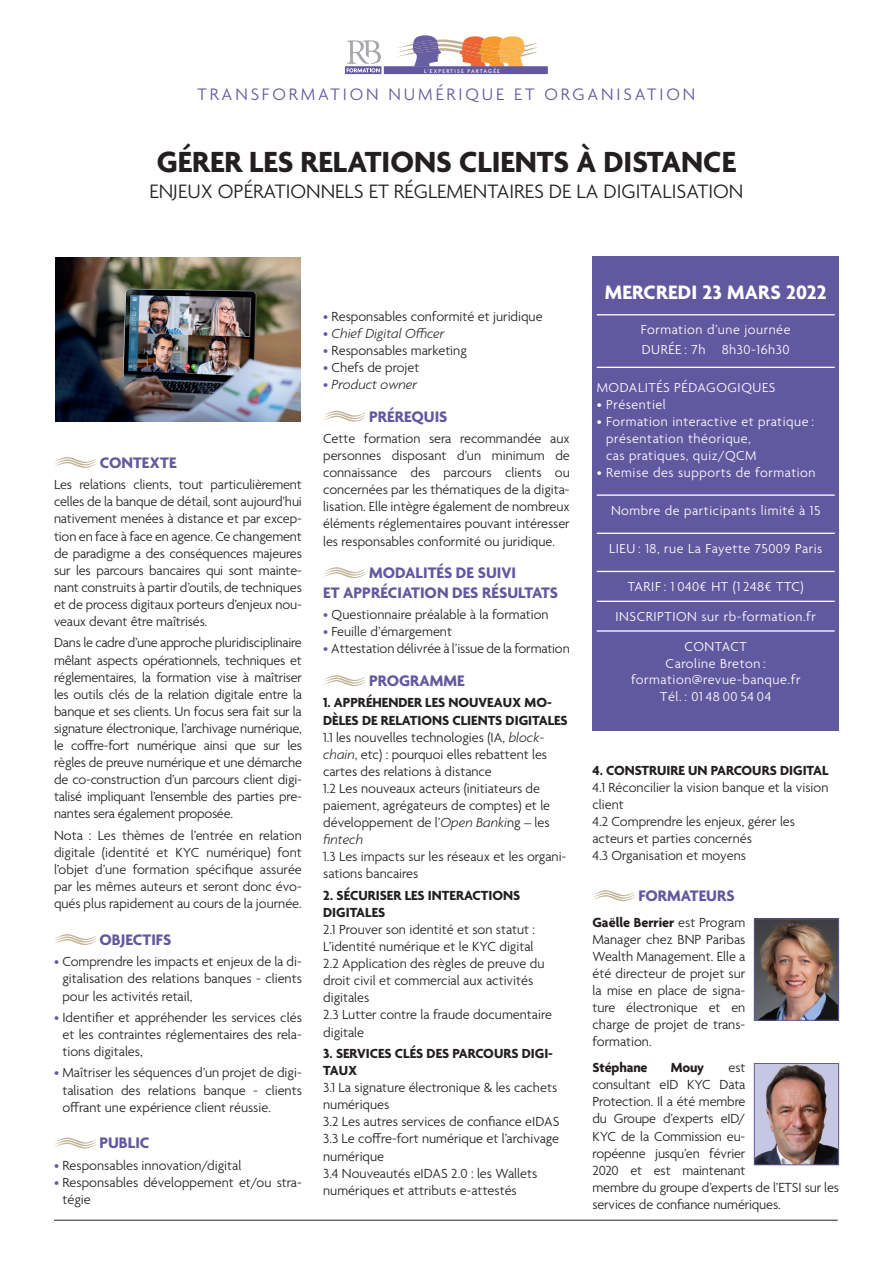
<style>
.page{position:relative;width:893px;height:1263px;background:#fff}
.page>*{position:absolute;margin:0;border:0;box-sizing:border-box;transform-origin:0 0}
.t1{font:700 31.5px "Agenda";color:#231f20}
.t2{font:300 21px "Agenda";color:#231f20}
.t3{font:700 21px "Agenda";letter-spacing:.01em;color:#fff}
.t4{font:300 18px "Agenda";letter-spacing:.16em;color:#62589f}
.t5{font:700 16.5px/19.8px "Agenda";color:#62589f;text-align:center}
.t6{font:300 14.25px/17.1px "Agenda";color:#231f20}
.t7{font:700 14.25px/17.1px "Agenda";color:#231f20}
.t8{font:italic 300 14.25px "Agenda";color:#231f20}
.t9{font:300 14.1px/17px "Agenda";letter-spacing:.04em;color:#fff}
.t10{font:500 5.85px "Agenda";letter-spacing:.2em;color:#fff}
.s1{color:#62589f}
.s2{font-style:normal;color:#62589f}
.s3{font-style:italic}
.s4{font-weight:700}
</style>
<div class="page">
<svg style="left:398px;top:35px;width:139px;height:31px"></svg>
<svg style="left:345px;top:66px;width:36px;height:8px"></svg>
<div style="left:384px;top:66px;width:164px;height:8px;background:#61589f"></div>
<svg style="left:347px;top:40px;width:34px;height:32px"></svg>
<hr style="left:54px;top:1220px;width:784px;height:1px;background:#231f20">
<svg style="left:55px;top:457px;width:41px;height:11px"></svg>
<svg style="left:55px;top:934px;width:41px;height:11px"></svg>
<svg style="left:55px;top:1137px;width:41px;height:11px"></svg>
<div style="left:592px;top:256px;width:247px;height:474px;background:#62589f"></div>
<hr style="left:597px;top:314px;width:238px;height:1px;background:#fff">
<hr style="left:597px;top:367px;width:238px;height:1px;background:#fff">
<hr style="left:597px;top:494px;width:238px;height:2px;background:#fff">
<hr style="left:597px;top:533px;width:238px;height:1px;background:#fff">
<hr style="left:597px;top:571px;width:238px;height:1px;background:#fff">
<hr style="left:597px;top:601px;width:238px;height:1px;background:#fff">
<hr style="left:597px;top:630px;width:238px;height:2px;background:#fff">
<svg style="left:324px;top:410px;width:41px;height:12px"></svg>
<svg style="left:324px;top:567px;width:41px;height:11px"></svg>
<svg style="left:324px;top:675px;width:41px;height:11px"></svg>
<svg style="left:593px;top:890px;width:42px;height:11px"></svg>
<img style="left:756px;top:1065px;width:81px;height:98px">
<div style="left:754px;top:1063px;width:85px;height:102px;border:1px solid #62589f"></div>
<img style="left:756px;top:920px;width:81px;height:98px">
<div style="left:754px;top:918px;width:85px;height:102px;border:1px solid #62589f"></div>
<img style="left:56px;top:258px;width:245px;height:163px">
<p class="t10" style="left:424px;top:68px;width:77px">L'EXPERTISE PARTAGÉE</p>
<p class="t4" style="left:197px;top:84px;width:499px">TRANSFORMATION NUMÉRIQUE ET ORGANISATION</p>
<p class="t1" style="left:157px;top:145px;width:581px">GÉRER LES RELATIONS CLIENTS À DISTANCE</p>
<p class="t2" style="left:149px;top:180px;width:595px">ENJEUX OPÉRATIONNELS ET RÉGLEMENTAIRES DE LA DIGITALISATION</p>
<p class="t5" style="left:100px;top:454px;width:78px">CONTEXTE</p>
<p class="t6" style="left:54px;top:477px;width:249px;text-align:justify">Les relations clients, tout particulièrement celles de la banque de détail, sont aujourd’hui nativement menées à distance et par excep&shy;tion en face à face en agence. Ce changement de paradigme a des conséquences majeures sur les parcours bancaires qui sont mainte&shy;nant construits à partir d’outils, de techniques et de process digitaux porteurs d’enjeux nou&shy;veaux devant être maîtrisés.</p>
<p class="t6" style="left:54px;top:635px;width:249px;text-align:justify">Dans le cadre d’une approche pluridisciplinaire mêlant aspects opérationnels, techniques et réglementaires, la formation vise à maîtriser les outils clés de la relation digitale entre la banque et ses clients. Un focus sera fait sur la signature électronique, l’archivage numérique, le coffre-fort numérique ainsi que sur les règles de preuve numérique et une démarche de co-construction d’un parcours client digi&shy;talisé impliquant l’ensemble des parties pre&shy;nantes sera également proposée.</p>
<p class="t6" style="left:54px;top:827px;width:249px;text-align:justify">Nota : Les thèmes de l’entrée en relation digitale (identité et KYC numérique) font l’objet d’une formation spécifique assurée par les mêmes auteurs et seront donc évo&shy;qués plus rapidement au cours de la journée.</p>
<p class="t5" style="left:99px;top:931px;width:73px">OBJECTIFS</p>
<p class="t6" style="left:62px;top:954px;width:241px;text-align:justify;text-indent:-8px"><span class="s1">•</span> Comprendre les impacts et enjeux de la di&shy;gitalisation des relations banques - clients pour les activités retail,</p>
<p class="t6" style="left:62px;top:1010px;width:241px;text-align:justify;text-indent:-8px"><span class="s1">•</span> Identifier et appréhender les services clés et les contraintes réglementaires des rela&shy;tions digitales,</p>
<p class="t6" style="left:62px;top:1065px;width:241px;text-align:justify;text-indent:-8px"><span class="s1">•</span> Maîtriser les séquences d’un projet de digi&shy;talisation des relations banque - clients offrant une expérience client réussie.</p>
<p class="t5" style="left:99px;top:1134px;width:52px">PUBLIC</p>
<p class="t6" style="left:54px;top:1157px;width:189px"><span class="s1">•</span> Responsables innovation/digital</p>
<p class="t6" style="left:62px;top:1175px;width:241px;text-indent:-8px"><span class="s1">•</span> Responsables développement et/ou stra&shy;tégie</p>
<p class="t6" style="left:323px;top:308px;width:221px"><span class="s1">•</span> Responsables conformité et juridique</p>
<p class="t8" style="left:323px;top:325px;width:123px"><span class="s2">•</span> Chief Digital Officer</p>
<p class="t6" style="left:323px;top:343px;width:145px"><span class="s1">•</span> Responsables marketing</p>
<p class="t6" style="left:323px;top:360px;width:98px"><span class="s1">•</span> Chefs de projet</p>
<p class="t8" style="left:323px;top:376px;width:96px"><span class="s2">•</span> Product owner</p>
<p class="t5" style="left:369px;top:407px;width:80px">PRÉREQUIS</p>
<p class="t6" style="left:323px;top:431px;width:248px;text-align:justify">Cette formation sera recommandée aux personnes disposant d’un minimum de connaissance des parcours clients ou concernées par les thématiques de la digita&shy;lisation. Elle intègre également de nombreux éléments réglementaires pouvant intéresser les responsables conformité ou juridique.</p>
<p class="t5" style="left:323px;top:564px;width:236px">MODALITÉS DE SUIVI<br>ET APPRÉCIATION DES RÉSULTATS</p>
<p class="t6" style="left:323px;top:607px;width:227px"><span class="s1">•</span> Questionnaire préalable à la formation</p>
<p class="t6" style="left:323px;top:624px;width:130px"><span class="s1">•</span> Feuille d’émargement</p>
<p class="t6" style="left:323px;top:641px;width:248px"><span class="s1">•</span> Attestation délivrée à l’issue de la formation</p>
<p class="t5" style="left:369px;top:672px;width:97px">PROGRAMME</p>
<p class="t7" style="left:323px;top:695px;width:246px">1. APPRÉHENDER LES NOUVEAUX MO-<br>DÈLES DE RELATIONS CLIENTS DIGITALES</p>
<p class="t6" style="left:323px;top:729px;width:225px">1.1 les nouvelles technologies (IA, <span class="s3">block&shy;chain</span>, etc) : pourquoi elles rebattent les cartes des relations à distance</p>
<p class="t6" style="left:323px;top:781px;width:228px">1.2 Les nouveaux acteurs (initiateurs de paiement, agrégateurs de comptes) et le développement de l’<span class="s3">Open Banki</span>ng – les <span class="s3">fintech</span></p>
<p class="t6" style="left:323px;top:849px;width:245px">1.3 Les impacts sur les réseaux et les organi&shy;sations bancaires</p>
<p class="t7" style="left:323px;top:887px;width:199px">2. SÉCURISER LES INTERACTIONS<br>DIGITALES</p>
<p class="t6" style="left:323px;top:922px;width:214px">2.1 Prouver son identité et son statut :<br>L’identité numérique et le KYC digital</p>
<p class="t6" style="left:323px;top:956px;width:223px">2.2 Application des règles de preuve du droit civil et commercial aux activités digitales</p>
<p class="t6" style="left:323px;top:1007px;width:230px">2.3 Lutter contre la fraude documentaire digitale</p>
<p class="t7" style="left:323px;top:1046px;width:231px">3. SERVICES CLÉS DES PARCOURS DIGI-<br>TAUX</p>
<p class="t6" style="left:323px;top:1080px;width:236px">3.1 La signature électronique &amp; les cachets numériques</p>
<p class="t6" style="left:323px;top:1114px;width:238px">3.2 Les autres services de confiance eIDAS</p>
<p class="t6" style="left:323px;top:1131px;width:238px">3.3 Le coffre-fort numérique et l’archivage numérique</p>
<p class="t6" style="left:323px;top:1165px;width:216px">3.4 Nouveautés eIDAS 2.0 : les Wallets numériques et attributs e-attestés</p>
<p class="t3" style="left:605px;top:281px;width:223px">MERCREDI 23 MARS 2022</p>
<p class="t9" style="left:641px;top:321px;width:151px;line-height:19.5px">Formation d’une journée<br>DURÉE : 7h 8h30-16h30</p>
<p class="t9" style="left:597px;top:380px;width:180px">MODALITÉS PÉDAGOGIQUES</p>
<p class="t9" style="left:597px;top:397px;width:71px">• Présentiel</p>
<p class="t9" style="left:606px;top:414px;width:209px;text-indent:-9px">• Formation interactive et pratique : présentation théorique,<br>cas pratiques, quiz/QCM</p>
<p class="t9" style="left:597px;top:464px;width:220px">• Remise des supports de formation</p>
<p class="t9" style="left:611px;top:503px;width:211px">Nombre de participants limité à 15</p>
<p class="t9" style="left:609px;top:541px;width:215px">LIEU : 18, rue La Fayette 75009 Paris</p>
<p class="t9" style="left:628px;top:579px;width:178px">TARIF : 1 040€ HT (1 248€ TTC)</p>
<p class="t9" style="left:616px;top:609px;width:202px">INSCRIPTION sur rb-formation.fr</p>
<p class="t9" style="left:631px;top:638px;width:171px;text-align:center">CONTACT<br>Caroline Breton : formation@revue-banque.fr<br>Tél. : 01 48 00 54 04</p>
<p class="t7" style="left:592px;top:762px;width:238px">4. CONSTRUIRE UN PARCOURS DIGITAL</p>
<p class="t6" style="left:592px;top:779px;width:237px">4.1 Réconcilier la vision banque et la vision client</p>
<p class="t6" style="left:592px;top:814px;width:204px">4.2 Comprendre les enjeux, gérer les acteurs et parties concernés</p>
<p class="t6" style="left:592px;top:848px;width:155px">4.3 Organisation et moyens</p>
<p class="t5" style="left:638px;top:887px;width:98px">FORMATEURS</p>
<p class="t6" style="left:592px;top:914px;width:154px;text-align:justify"><span class="s4">Gaëlle Berrier</span> est Program Manager chez BNP Paribas Wealth Management. Elle a été directeur de projet sur la mise en place de signa&shy;ture électronique et en charge de projet de trans&shy;formation.</p>
<p class="t7" style="left:592px;top:1060px;width:57px">Stéphane</p>
<p class="t7" style="left:671px;top:1060px;width:35px">Mouy</p>
<p class="t6" style="left:592px;top:1060px;width:248px;text-indent:136px">est<br>consultant eID KYC Data<br>Protection. Il a été membre<br>du Groupe d’experts eID/<br>KYC de la Commission eu-<br>ropéenne jusqu’en février<br>2020 et est maintenant<br>membre du groupe d’experts de l’ETSI sur les services de confiance numériques.</p>
</div>
